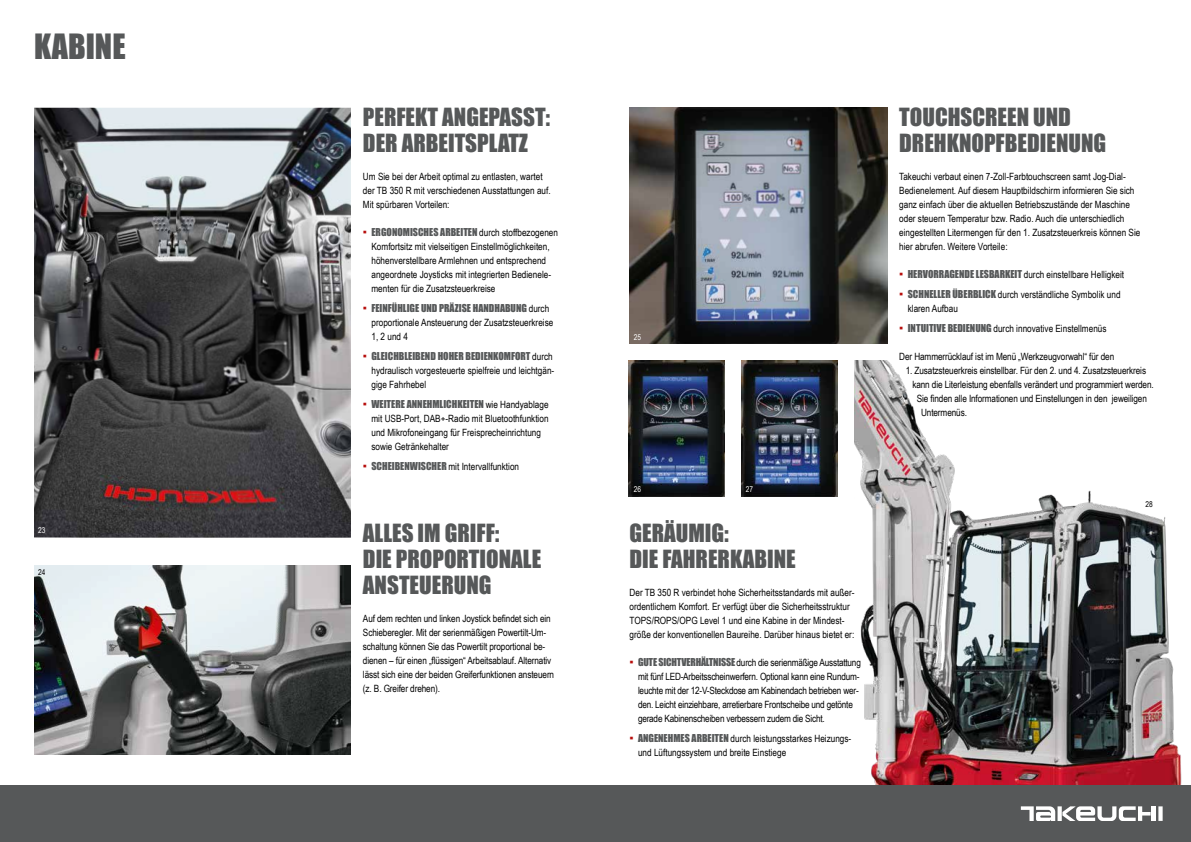
<style>
.page{position:relative;width:1191px;height:842px;background:#fff}
.page>*{position:absolute;margin:0;border:0;box-sizing:border-box;transform-origin:0 0}
.t1{font:32px "Impact";color:#565859}
.t2{font:23px/26px "Impact";color:#565859}
.t3{font:10px/14px "Arial Narrow";color:#000}
.t4{font:10px/14px "Arial Narrow";letter-spacing:-.02em;color:#000}
.t5{font:10px "Impact";color:#565859}
.t6{font:8px "Arial Narrow";color:#fff}
.t7{font:8px "Arial Narrow";color:#000}
.s1{font-size:12px;color:#b70e0c}
.s2{font-family:"Arial Narrow";color:#000}
.s3{font-family:"Impact";font-size:12px;color:#b70e0c}
.s4{font-family:"Impact";color:#565859}
</style>
<div class="page">
<img style="left:854px;top:360px;width:328px;height:425px">
<div style="left:0;top:785px;width:1191px;height:57px;background:#565859"></div>
<img style="left:34px;top:108px;width:317px;height:430px">
<img style="left:34px;top:565px;width:317px;height:189px">
<img style="left:628px;top:360px;width:97px;height:136px">
<img style="left:741px;top:360px;width:97px;height:136px">
<img style="left:629px;top:108px;width:258px;height:236px">
<svg style="left:1158px;top:806px;width:4px;height:15px"></svg>
<hr style="left:1151px;top:806px;width:4px;height:15px;background:#fff">
<svg style="left:1057px;top:806px;width:4px;height:15px"></svg>
<svg style="left:1062px;top:806px;width:88px;height:15px"></svg>
<svg style="left:1020px;top:806px;width:35px;height:15px"></svg>
<svg style="left:854px;top:460px;width:7px;height:40px"></svg>
<h1 class="t1" style="left:34px;top:22px;width:93px">KABINE</h1>
<p class="t6" style="left:38px;top:525px;width:9px">23</p>
<p class="t7" style="left:38px;top:566px;width:9px">24</p>
<h2 class="t2" style="left:363px;top:103px;width:189px">PERFEKT ANGEPASST:<br>DER ARBEITSPLATZ</h2>
<p class="t3" style="left:363px;top:169px;width:189px">Um Sie bei der Arbeit optimal zu entlasten, wartet der TB 350 R mit verschiedenen Ausstattungen auf.<br>Mit spürbaren Vorteilen:</p>
<p class="t5" style="left:363px;top:224px;width:196px"><span class="s1">▪</span> ERGONOMISCHES ARBEITEN <span class="s2">durch stoffbezogenen</span></p>
<p class="t3" style="left:371px;top:239px;width:181px">Komfortsitz mit vielseitigen Einstellmöglichkeiten, höhenverstellbare Armlehnen und entsprechend angeordnete Joysticks mit integrierten Bedienele&shy;menten für die Zusatzsteuerkreise</p>
<p class="t5" style="left:363px;top:300px;width:188px"><span class="s1">▪</span> FEINFÜHLIGE UND PRÄZISE HANDHABUNG <span class="s2">durch</span></p>
<p class="t3" style="left:371px;top:315px;width:183px">proportionale Ansteuerung der Zusatzsteuerkreise<br>1, 2 und 4</p>
<p class="t5" style="left:363px;top:348px;width:191px"><span class="s1">▪</span> GLEICHBLEIBEND HOHER BEDIENKOMFORT <span class="s2">durch</span></p>
<p class="t3" style="left:371px;top:363px;width:184px">hydraulisch vorgesteuerte spielfreie und leichtgän&shy;gige Fahrhebel</p>
<p class="t5" style="left:363px;top:396px;width:187px"><span class="s1">▪</span> WEITERE ANNEHMLICHKEITEN <span class="s2">wie Handyablage</span></p>
<p class="t3" style="left:371px;top:411px;width:179px">mit USB-Port, DAB+-Radio mit Bluetoothfunktion und Mikrofoneingang für Freisprecheinrichtung sowie Getränkehalter</p>
<p class="t3" style="left:363px;top:459px;width:158px"><span class="s3">▪</span> <span class="s4">SCHEIBENWISCHER</span> mit Intervallfunktion</p>
<h2 class="t2" style="left:363px;top:519px;width:180px">ALLES IM GRIFF:<br>DIE PROPORTIONALE<br>ANSTEUERUNG</h2>
<p class="t3" style="left:363px;top:611px;width:193px">Auf dem rechten und linken Joystick befindet sich ein Schieberegler. Mit der serienmäßigen Powertilt-Um&shy;schaltung können Sie das Powertilt proportional be&shy;dienen – für einen „flüssigen“ Arbeitsablauf. Alternativ lässt sich eine der beiden Greiferfunktionen ansteuern (z. B. Greifer drehen).</p>
<p class="t6" style="left:634px;top:331px;width:9px">25</p>
<p class="t6" style="left:634px;top:483px;width:9px">26</p>
<p class="t6" style="left:746px;top:483px;width:9px">27</p>
<h2 class="t2" style="left:629px;top:519px;width:168px">GERÄUMIG:<br>DIE FAHRERKABINE</h2>
<p class="t3" style="left:629px;top:585px;width:227px">Der TB 350 R verbindet hohe Sicherheitsstandards mit außer&shy;ordentlichem Komfort. Er verfügt über die Sicherheitsstruktur TOPS/ROPS/OPG Level 1 und eine Kabine in der Mindest&shy;größe der konventionellen Baureihe. Darüber hinaus bietet er:</p>
<p class="t4" style="left:638px;top:655px;width:224px;text-indent:-9px"><span class="s3">▪</span> <span class="s4">GUTE SICHTVERHÄLTNISSE</span> durch die serienmäßige Ausstattung mit fünf LED-Arbeitsscheinwerfern. Optional kann eine Rundum&shy;leuchte mit der 12-V-Steckdose am Kabinendach betrieben wer&shy;den. Leicht einziehbare, arretierbare Frontscheibe und getönte gerade Kabinenscheiben verbessern zudem die Sicht.</p>
<p class="t3" style="left:638px;top:731px;width:215px;text-indent:-9px"><span class="s3">▪</span> <span class="s4">ANGENEHMES ARBEITEN</span> durch leistungsstarkes Heizungs&shy;und Lüftungssystem und breite Einstiege</p>
<h2 class="t2" style="left:899px;top:103px;width:208px">TOUCHSCREEN UND<br>DREHKNOPFBEDIENUNG</h2>
<p class="t3" style="left:899px;top:169px;width:243px">Takeuchi verbaut einen 7-Zoll-Farbtouchscreen samt Jog-Dial-Bedienelement. Auf diesem Hauptbildschirm informieren Sie sich ganz einfach über die aktuellen Betriebszustände der Maschine oder steuern Temperatur bzw. Radio. Auch die unterschiedlich eingestellten Litermengen für den 1. Zusatzsteuerkreis können Sie hier abrufen. Weitere Vorteile:</p>
<p class="t3" style="left:899px;top:267px;width:226px"><span class="s3">▪</span> <span class="s4">HERVORRAGENDE LESBARKEIT</span> durch einstellbare Helligkeit</p>
<p class="t3" style="left:907px;top:287px;width:214px;text-indent:-9px"><span class="s3">▪</span> <span class="s4">SCHNELLER ÜBERBLICK</span> durch verständliche Symbolik und klaren Aufbau</p>
<p class="t3" style="left:899px;top:321px;width:209px"><span class="s3">▪</span> <span class="s4">INTUITIVE BEDIENUNG</span> durch innovative Einstellmenüs</p>
<p class="t3" style="left:899px;top:349px;width:216px">Der Hammerrücklauf ist im Menü „Werkzeugvorwahl“ für den</p>
<p class="t3" style="left:905px;top:363px;width:242px">1. Zusatzsteuerkreis einstellbar. Für den 2. und 4. Zusatzsteuerkreis</p>
<p class="t3" style="left:912px;top:377px;width:243px">kann die Literleistung ebenfalls verändert und programmiert werden.</p>
<p class="t3" style="left:916px;top:391px;width:232px">Sie finden alle Informationen und Einstellungen in den jeweiligen</p>
<p class="t3" style="left:921px;top:405px;width:47px">Untermenüs.</p>
<p class="t7" style="left:1145px;top:498px;width:9px">28</p>
</div>
